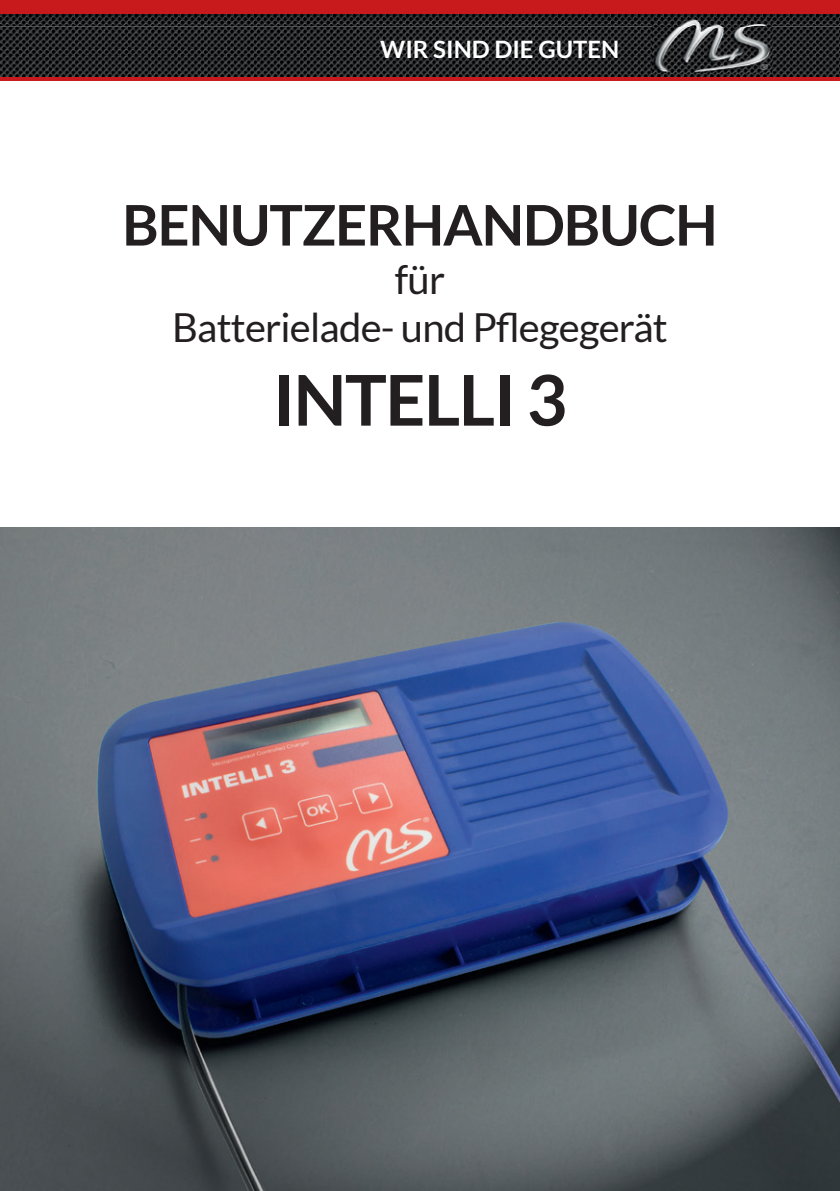
<style>
.page{position:relative;width:840px;height:1191px;background:#fff}
.page>*{position:absolute;margin:0;border:0;box-sizing:border-box;transform-origin:0 0}
.t1{font:700 70px "Lato";letter-spacing:-.02em;color:#231f20}
.t2{font:700 56px "Lato";letter-spacing:-.02em;color:#231f20}
.t3{font:40px/48px "Lato";letter-spacing:-.02em;color:#231f20;text-align:center}
.t4{font:700 24px "Lato";color:#fff}
</style>
<div class="page">
<img style="left:0;top:14px;width:839px;height:63px">
<img style="left:652px;top:19px;width:119px;height:54px">
<hr style="left:0;top:77px;width:839px;height:4px;background:#c81a1d">
<div style="left:0;top:0;width:839px;height:14px;background:#c81a1d"></div>
<img style="left:0;top:527px;width:839px;height:664px">
<p class="t4" style="left:380px;top:35px;width:240px">WIR SIND DIE GUTEN</p>
<h2 class="t2" style="left:122px;top:193px;width:596px">BENUTZERHANDBUCH</h2>
<p class="t3" style="left:172px;top:255px;width:497px">für<br>Batterielade- und Pflegegerät</p>
<h1 class="t1" style="left:273px;top:360px;width:295px">INTELLI 3</h1>
</div>
